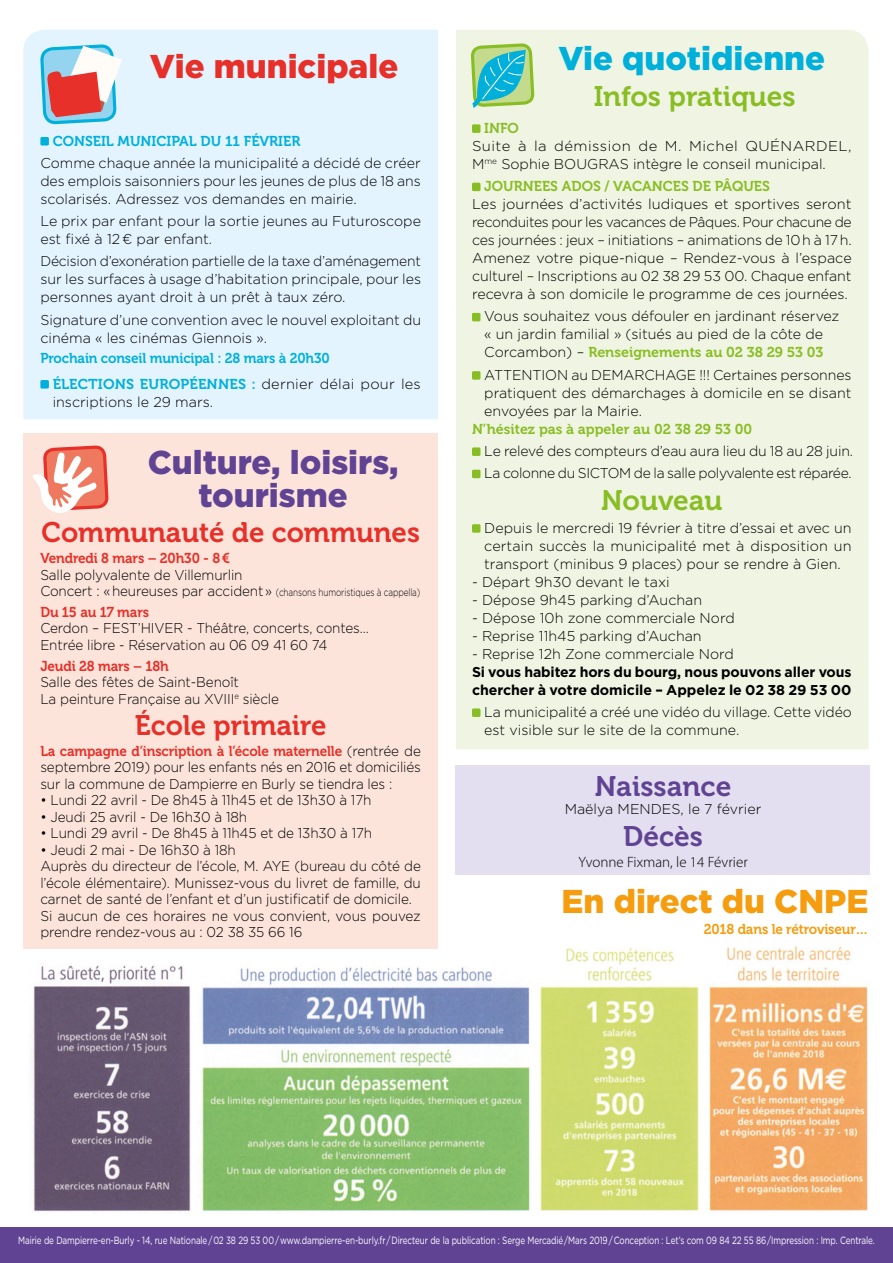
<style>
.page{position:relative;width:893px;height:1263px;background:#fff}
.page>*{position:absolute;margin:0;border:0;box-sizing:border-box;transform-origin:0 0}
.t1{font:900 33px/33px "Gotham";color:#614394;text-align:center}
.t2{font:900 33px "Gotham";color:#00b0db}
.t3{font:900 33px "Gotham";color:#f59d0f}
.t4{font:900 33px "Gotham";color:#e63029}
.t5{font:28.2px "Museo 700";color:#e63029}
.t6{font:28.2px "Museo 700";color:#89bd24}
.t7{font:28.2px "Museo 700";color:#614394}
.t8{font:300 15px "Myriad Pro";color:#000}
.t9{font:300 14.25px/18px "Gotham";letter-spacing:-.005em;color:#000;text-align:justify}
.t10{font:300 14.25px/16.5px "Gotham";letter-spacing:-.005em;color:#000;scale:.95 1}
.t11{font:14.25px "Museo 700";color:#89bd24}
.t12{font:14.25px "Museo 700";letter-spacing:-.01em;color:#e63029;scale:.95 1}
.t13{font:300 14.25px/22.2px "Gotham";letter-spacing:-.025em;color:#000}
.t14{font:700 14.25px/18px "Gotham";letter-spacing:-.005em;color:#000}
.t15{font:300 14.25px/18px "Gotham";letter-spacing:-.005em;color:#000;scale:1.04 1}
.t16{font:14.25px/25.2px "Museo 700";color:#00b0db;scale:.95 1}
.t17{font:14.25px "Museo 700";color:#00b0db}
.t18{font:14.25px "Museo 700";letter-spacing:-.01em;color:#f59d0f;scale:.95 1}
.t19{font:10.5px "Gotham";letter-spacing:-.01em;color:#fff;scale:.77 1}
.t20{font:300 10.5px "Gotham";letter-spacing:-.01em;color:#000;scale:.78 1}
.s1{font-family:"Gotham";font-weight:300;color:#000}
.s2{font-size:14.25px}
</style>
<div class="page">
<img style="left:32px;top:945px;width:836px;height:266px">
<div style="left:23px;top:30px;width:415px;height:389px;background:#e4f4fe"></div>
<svg style="left:41px;top:30px;width:81px;height:208px;background:#d4d6e0"></svg>
<div style="left:40px;top:137px;width:9px;height:8px;background:#00b0db;border-radius:2px"></div>
<div style="left:40px;top:380px;width:9px;height:9px;background:#00b0db;border-radius:2px"></div>
<div style="left:456px;top:30px;width:412px;height:719px;background:#eff5e2"></div>
<div style="left:472px;top:313px;width:8px;height:8px;background:#89bd24;border-radius:2px"></div>
<div style="left:472px;top:371px;width:8px;height:9px;background:#89bd24;border-radius:2px"></div>
<div style="left:472px;top:447px;width:8px;height:9px;background:#89bd24;border-radius:2px"></div>
<div style="left:472px;top:470px;width:8px;height:8px;background:#89bd24;border-radius:2px"></div>
<div style="left:472px;top:524px;width:8px;height:9px;background:#89bd24;border-radius:2px"></div>
<div style="left:472px;top:708px;width:8px;height:9px;background:#89bd24;border-radius:2px"></div>
<svg style="left:468px;top:30px;width:65px;height:187px;background:#c4e5cc"></svg>
<div style="left:23px;top:434px;width:415px;height:515px;background:#fce4da"></div>
<svg style="left:32px;top:446px;width:76px;height:67px"></svg>
<div style="left:0;top:1228px;width:893px;height:35px;background:#614394"></div>
<div style="left:455px;top:765px;width:415px;height:109px;background:#e4dff0"></div>
<h1 class="t4" style="left:150px;top:43px;width:250px">Vie municipale</h1>
<p class="t17" style="left:53px;top:133px;width:249px">CONSEIL MUNICIPAL DU 11 FÉVRIER</p>
<p class="t9" style="left:40px;top:153px;width:382px">Comme chaque année la municipalité a décidé de créer des emplois saisonniers pour les jeunes de plus de 18 ans scolarisés. Adressez vos demandes en mairie.</p>
<p class="t9" style="left:40px;top:212px;width:382px">Le prix par enfant pour la sortie jeunes au Futuroscope est fixé à 12 € par enfant.</p>
<p class="t9" style="left:40px;top:252px;width:382px">Décision d’exonération partielle de la taxe d’aménagement sur les surfaces à usage d’habitation principale, pour les personnes ayant droit à un prêt à taux zéro.</p>
<p class="t9" style="left:40px;top:310px;width:382px">Signature d’une convention avec le nouvel exploitant du cinéma « les cinémas Giennois ».</p>
<p class="t16" style="left:53px;top:346px;width:389px;text-indent:-12px">Prochain conseil municipal : 28 mars à 20h30<br>ÉLECTIONS EUROPÉENNES : <span class="s1">dernier délai pour les</span></p>
<p class="t9" style="left:53px;top:392px;width:162px">inscriptions le 29 mars.</p>
<h1 class="t1" style="left:148px;top:445px;width:252px">Culture, loisirs, tourisme</h1>
<h2 class="t5" style="left:41px;top:517px;width:380px">Communauté de communes</h2>
<p class="t12" style="left:40px;top:550px;width:201px">Vendredi 8 mars – 20h30 - 8€</p>
<p class="t10" style="left:40px;top:566px;width:214px">Salle polyvalente de Villemurlin</p>
<p class="t20" style="left:40px;top:586px;width:489px"><span class="s2">Concert : « heureuses par accident »</span> (chansons humoristiques à cappella)</p>
<p class="t12" style="left:40px;top:604px;width:116px">Du 15 au 17 mars</p>
<p class="t10" style="left:40px;top:620px;width:347px">Cerdon – FEST’HIVER - Théâtre, concerts, contes…<br>Entrée libre - Réservation au 06 09 41 60 74</p>
<p class="t12" style="left:40px;top:658px;width:137px">Jeudi 28 mars – 18h</p>
<p class="t10" style="left:40px;top:673px;width:253px">Salle des fêtes de Saint-Benoît<br>La peinture Française au XVIII<sup>e</sup> siècle</p>
<h2 class="t5" style="left:135px;top:709px;width:193px">École primaire</h2>
<p class="t12" style="left:40px;top:743px;width:402px">La campagne d’inscription à l’école maternelle <span class="s1">(rentrée de</span></p>
<p class="t10" style="left:40px;top:758px;width:402px">septembre 2019) pour les enfants nés en 2016 et domiciliés sur la commune de Dampierre en Burly se tiendra les :</p>
<p class="t10" style="left:40px;top:791px;width:350px">• Lundi 22 avril - De 8h45 à 11h45 et de 13h30 à 17h</p>
<p class="t10" style="left:40px;top:808px;width:219px">• Jeudi 25 avril - De 16h30 à 18h</p>
<p class="t10" style="left:40px;top:824px;width:351px">• Lundi 29 avril - De 8h45 à 11h45 et de 13h30 à 17h</p>
<p class="t10" style="left:40px;top:841px;width:402px">• Jeudi 2 mai - De 16h30 à 18h<br>Auprès du directeur de l’école, M. AYE (bureau du côté de l’école élémentaire). Munissez-vous du livret de famille, du carnet de santé de l’enfant et d’un justificatif de domicile.<br>Si aucun de ces horaires ne vous convient, vous pouvez prendre rendez-vous au : 02 38 35 66 16</p>
<h1 class="t2" style="left:558px;top:35px;width:268px">Vie quotidienne</h1>
<h2 class="t6" style="left:594px;top:81px;width:203px">Infos pratiques</h2>
<p class="t11" style="left:484px;top:120px;width:36px">INFO</p>
<p class="t15" style="left:472px;top:136px;width:366px">Suite à la démission de M. Michel QUÉNARDEL,<br>M<sup>me</sup> Sophie BOUGRAS intègre le conseil municipal.</p>
<p class="t11" style="left:484px;top:178px;width:287px">JOURNEES ADOS / VACANCES DE PÂQUES</p>
<p class="t9" style="left:472px;top:195px;width:381px">Les journées d’activités ludiques et sportives seront reconduites pour les vacances de Pâques. Pour chacune de ces journées : jeux – initiations – animations de 10 h à 17 h.<br>Amenez votre pique-nique – Rendez-vous à l’espace culturel – Inscriptions au 02 38 29 53 00. Chaque enfant recevra à son domicile le programme de ces journées.</p>
<p class="t9" style="left:484px;top:307px;width:357px">Vous souhaitez vous défouler en jardinant réservez « un jardin familial » (situés au pied de la côte de</p>
<p class="t11" style="left:484px;top:345px;width:341px"><span class="s1">Corcambon) –</span> Renseignements au 02 38 29 53 03</p>
<p class="t9" style="left:484px;top:365px;width:369px">ATTENTION au DEMARCHAGE !!! Certaines personnes pratiquent des démarchages à domicile en se disant envoyées par la Mairie.</p>
<p class="t11" style="left:472px;top:421px;width:282px">N’hésitez pas à appeler au 02 38 29 53 00</p>
<p class="t13" style="left:484px;top:439px;width:370px">Le relevé des compteurs d’eau aura lieu du 18 au 28 juin.<br>La colonne du SICTOM de la salle polyvalente est réparée.</p>
<h2 class="t6" style="left:601px;top:485px;width:123px">Nouveau</h2>
<p class="t9" style="left:484px;top:518px;width:369px">Depuis le mercredi 19 février à titre d’essai et avec un certain succès la municipalité met à disposition un transport (minibus 9 places) pour se rendre à Gien.</p>
<p class="t9" style="left:472px;top:572px;width:199px">- Départ 9h30 devant le taxi</p>
<p class="t9" style="left:472px;top:590px;width:232px">- Dépose 9h45 parking d’Auchan</p>
<p class="t9" style="left:472px;top:608px;width:264px">- Dépose 10h zone commerciale Nord</p>
<p class="t9" style="left:472px;top:626px;width:231px">- Reprise 11h45 parking d’Auchan</p>
<p class="t9" style="left:472px;top:644px;width:263px">- Reprise 12h Zone commerciale Nord</p>
<p class="t14" style="left:472px;top:663px;width:381px">Si vous habitez hors du bourg, nous pouvons aller vous chercher à votre domicile – Appelez le 02 38 29 53 00</p>
<p class="t9" style="left:484px;top:702px;width:369px">La municipalité a créé une vidéo du village. Cette vidéo est visible sur le site de la commune.</p>
<h2 class="t7" style="left:595px;top:770px;width:138px">Naissance</h2>
<p class="t9" style="left:565px;top:799px;width:198px">Maëlya MENDES, le 7 février</p>
<h2 class="t7" style="left:623px;top:820px;width:81px">Décès</h2>
<p class="t8" style="left:578px;top:854px;width:171px">Yvonne Fixman, le 14 Février</p>
<h1 class="t3" style="left:562px;top:878px;width:308px">En direct du CNPE</h1>
<p class="t18" style="left:704px;top:921px;width:175px">2018 dans le rétroviseur…</p>
<p class="t19" style="left:18px;top:1233px;width:1114px">Mairie de Dampierre-en-Burly - 14, rue Nationale / 02 38 29 53 00 / www.dampierre-en-burly.fr / Directeur de la publication : Serge Mercadié /Mars 2019 / Conception : Let’s com 09 84 22 55 86 /Impression : Imp. Centrale.</p>
</div>
